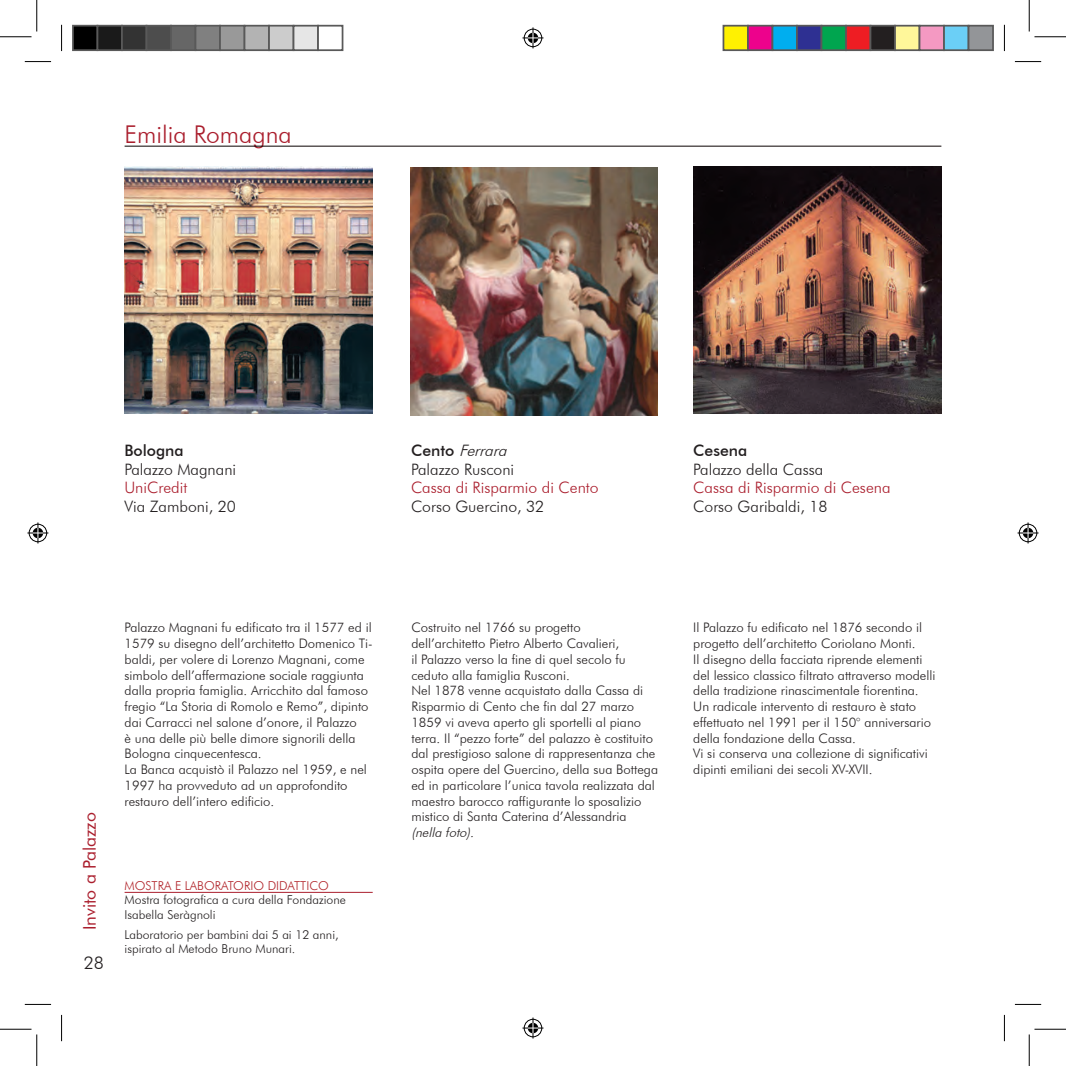
<style>
.page{position:relative;width:1066px;height:1066px;background:#fff}
.page>*{position:absolute;margin:0;border:0;box-sizing:border-box;transform-origin:0 0}
.t1{font:300 24.5px "Futura BT";color:#aa1e2d}
.t2{font:17.5px "Futura BT";color:#aa1e2d}
.t3{font:300 17.5px "Futura BT";color:#231f20}
.t4{font:300 15.75px/18.9px "Futura BT";color:#231f20}
.t5{font:300 15.75px "Futura BT";color:#aa1e2d}
.t6{font:500 15.75px "Futura BT";color:#231f20}
.t7{font:300 13.12px/15.8px "Futura BT";color:#231f20}
.t8{font:italic 300 13.12px "Futura BT";color:#231f20}
.t9{font:300 12.25px/14.7px "Futura BT";color:#231f20}
.t10{font:300 12.25px "Futura BT";color:#b12329}
.s1{font-weight:500}
.s2{font-style:italic}
</style>
<div class="page">
<hr style="left:125px;top:146px;width:816px;height:1px;background:#090000">
<img style="left:125px;top:166px;width:248px;height:248px">
<img style="left:693px;top:166px;width:248px;height:248px">
<img style="left:410px;top:168px;width:247px;height:248px">
<hr style="left:125px;top:892px;width:248px;height:1px;background:#aa1e2d">
<svg style="left:25px;top:61px;width:26px;height:1px"></svg>
<svg style="left:1015px;top:61px;width:26px;height:1px"></svg>
<svg style="left:25px;top:1004px;width:26px;height:1px"></svg>
<svg style="left:1015px;top:1004px;width:26px;height:1px"></svg>
<svg style="left:61px;top:25px;width:1px;height:26px"></svg>
<svg style="left:61px;top:1015px;width:1px;height:26px"></svg>
<svg style="left:1004px;top:25px;width:1px;height:26px"></svg>
<svg style="left:1004px;top:1015px;width:1px;height:26px"></svg>
<hr style="left:0;top:36px;width:32px;height:1px;background:#000">
<hr style="left:1034px;top:36px;width:32px;height:1px;background:#000">
<hr style="left:0;top:1029px;width:32px;height:1px;background:#000">
<hr style="left:1034px;top:1029px;width:32px;height:1px;background:#000">
<hr style="left:36px;top:0;width:1px;height:31px;background:#000">
<hr style="left:36px;top:1034px;width:1px;height:32px;background:#000">
<hr style="left:1029px;top:0;width:1px;height:31px;background:#000">
<hr style="left:1029px;top:1034px;width:1px;height:32px;background:#000">
<svg style="left:522px;top:27px;width:21px;height:21px"></svg>
<svg style="left:522px;top:1017px;width:21px;height:21px"></svg>
<svg style="left:27px;top:522px;width:21px;height:21px"></svg>
<svg style="left:1017px;top:522px;width:21px;height:21px"></svg>
<div style="left:73px;top:26px;width:24px;height:24px;background:#000"></div>
<div style="left:72px;top:25px;width:26px;height:26px;border:2px solid #595959"></div>
<div style="left:97px;top:26px;width:25px;height:24px;background:#1a1a1a"></div>
<div style="left:97px;top:25px;width:26px;height:26px;border:2px solid #595959"></div>
<div style="left:122px;top:26px;width:24px;height:24px;background:#333"></div>
<div style="left:121px;top:25px;width:26px;height:26px;border:2px solid #595959"></div>
<div style="left:146px;top:26px;width:25px;height:24px;background:#4d4d4d"></div>
<div style="left:146px;top:25px;width:26px;height:26px;border:2px solid #595959"></div>
<div style="left:171px;top:26px;width:24px;height:24px;background:#666"></div>
<div style="left:170px;top:25px;width:26px;height:26px;border:2px solid #595959"></div>
<div style="left:195px;top:26px;width:25px;height:24px;background:#808080"></div>
<div style="left:195px;top:25px;width:26px;height:26px;border:2px solid #595959"></div>
<div style="left:220px;top:26px;width:24px;height:24px;background:#999"></div>
<div style="left:219px;top:25px;width:26px;height:26px;border:2px solid #595959"></div>
<div style="left:244px;top:26px;width:25px;height:24px;background:#b3b3b3"></div>
<div style="left:244px;top:25px;width:26px;height:26px;border:2px solid #595959"></div>
<div style="left:269px;top:26px;width:24px;height:24px;background:#ccc"></div>
<div style="left:268px;top:25px;width:26px;height:26px;border:2px solid #595959"></div>
<div style="left:293px;top:26px;width:25px;height:24px;background:#e6e6e6"></div>
<div style="left:293px;top:25px;width:26px;height:26px;border:2px solid #595959"></div>
<div style="left:317px;top:25px;width:26px;height:26px;border:2px solid #595959"></div>
<div style="left:723px;top:26px;width:25px;height:24px;background:#fff101"></div>
<div style="left:722px;top:25px;width:27px;height:26px;border:2px solid #595959"></div>
<div style="left:748px;top:26px;width:24px;height:24px;background:#ed028c"></div>
<div style="left:747px;top:25px;width:26px;height:26px;border:2px solid #595959"></div>
<div style="left:772px;top:26px;width:25px;height:24px;background:#00aeef"></div>
<div style="left:771px;top:25px;width:27px;height:26px;border:2px solid #595959"></div>
<div style="left:797px;top:26px;width:24px;height:24px;background:#2e3092"></div>
<div style="left:796px;top:25px;width:26px;height:26px;border:2px solid #595959"></div>
<div style="left:821px;top:26px;width:25px;height:24px;background:#00a54f"></div>
<div style="left:820px;top:25px;width:27px;height:26px;border:2px solid #595959"></div>
<div style="left:846px;top:26px;width:24px;height:24px;background:#ee1d23"></div>
<div style="left:845px;top:25px;width:26px;height:26px;border:2px solid #595959"></div>
<div style="left:870px;top:26px;width:25px;height:24px;background:#231f20"></div>
<div style="left:869px;top:25px;width:27px;height:26px;border:2px solid #595959"></div>
<div style="left:895px;top:26px;width:24px;height:24px;background:#fff79a"></div>
<div style="left:894px;top:25px;width:26px;height:26px;border:2px solid #595959"></div>
<div style="left:919px;top:26px;width:25px;height:24px;background:#f499c2"></div>
<div style="left:918px;top:25px;width:27px;height:26px;border:2px solid #595959"></div>
<div style="left:944px;top:26px;width:24px;height:24px;background:#6bcff6"></div>
<div style="left:943px;top:25px;width:26px;height:26px;border:2px solid #595959"></div>
<div style="left:968px;top:26px;width:25px;height:24px;background:#939598"></div>
<div style="left:967px;top:25px;width:27px;height:26px;border:2px solid #595959"></div>
<h1 class="t1" style="left:125px;top:120px;width:169px">Emilia Romagna</h1>
<p class="t6" style="left:124px;top:440px;width:61px">Bologna</p>
<p class="t4" style="left:124px;top:459px;width:113px">Palazzo Magnani</p>
<p class="t5" style="left:124px;top:478px;width:64px">UniCredit</p>
<p class="t4" style="left:124px;top:497px;width:113px">Via Zamboni, 20</p>
<p class="t4" style="left:411px;top:440px;width:105px"><span class="s1">C e n t o</span> <span class="s2">Ferrara<br></span>Palazzo Rusconi</p>
<p class="t5" style="left:411px;top:478px;width:189px">Cassa di Risparmio di Cento</p>
<p class="t4" style="left:411px;top:497px;width:135px">Corso Guercino, 32</p>
<p class="t6" style="left:693px;top:440px;width:55px">Cesena</p>
<p class="t4" style="left:693px;top:459px;width:131px">Palazzo della Cassa</p>
<p class="t5" style="left:693px;top:478px;width:199px">Cassa di Risparmio di Cesena</p>
<p class="t4" style="left:693px;top:497px;width:136px">Corso Garibaldi, 18</p>
<h2 class="t2" style="left:79px;top:930px;width:120px;rotate:-90deg">Invito a Palazzo</h2>
<h2 class="t3" style="left:84px;top:951px;width:22px">28</h2>
<p class="t7" style="left:125px;top:619px;width:250px">Palazzo Magnani fu edificato tra il 1577 ed il 1579 su disegno dell’architetto Domenico Ti&shy;baldi, per volere di Lorenzo Magnani, come simbolo dell’affermazione sociale raggiunta dalla propria famiglia. Arricchito dal famoso fregio “La Storia di Romolo e Remo”, dipinto dai Carracci nel salone d’onore, il Palazzo<br>è una delle più belle dimore signorili della Bologna cinquecentesca.<br>La Banca acquistò il Palazzo nel 1959, e nel 1997 ha provveduto ad un approfondito restauro dell’intero edificio.</p>
<p class="t7" style="left:411px;top:619px;width:248px">Costruito nel 1766 su progetto dell’architetto Pietro Alberto Cavalieri,<br>il Palazzo verso la fine di quel secolo fu ceduto alla famiglia Rusconi.<br>Nel 1878 venne acquistato dalla Cassa di Risparmio di Cento che fin dal 27 marzo 1859 vi aveva aperto gli sportelli al piano terra. Il “pezzo forte” del palazzo è costituito dal prestigioso salone di rappresentanza che ospita opere del Guercino, della sua Bottega ed in particolare l’unica tavola realizzata dal maestro barocco raffigurante lo sposalizio mistico di Santa Caterina d’Alessandria</p>
<p class="t8" style="left:411px;top:824px;width:67px">(nella foto).</p>
<p class="t10" style="left:125px;top:878px;width:206px">MOSTRA E LABORATORIO DIDATTICO</p>
<p class="t9" style="left:125px;top:892px;width:223px">Mostra fotografica a cura della Fondazione<br>Isabella Seràgnoli</p>
<p class="t9" style="left:125px;top:927px;width:216px">Laboratorio per bambini dai 5 ai 12 anni, ispirato al Metodo Bruno Munari.</p>
<p class="t7" style="left:693px;top:619px;width:244px">Il Palazzo fu edificato nel 1876 secondo il progetto dell’architetto Coriolano Monti.<br>Il disegno della facciata riprende elementi del lessico classico filtrato attraverso modelli della tradizione rinascimentale fiorentina.<br>Un radicale intervento di restauro è stato effettuato nel 1991 per il 150° anniversario della fondazione della Cassa.<br>Vi si conserva una collezione di significativi dipinti emiliani dei secoli XV-XVII.</p>
</div>
